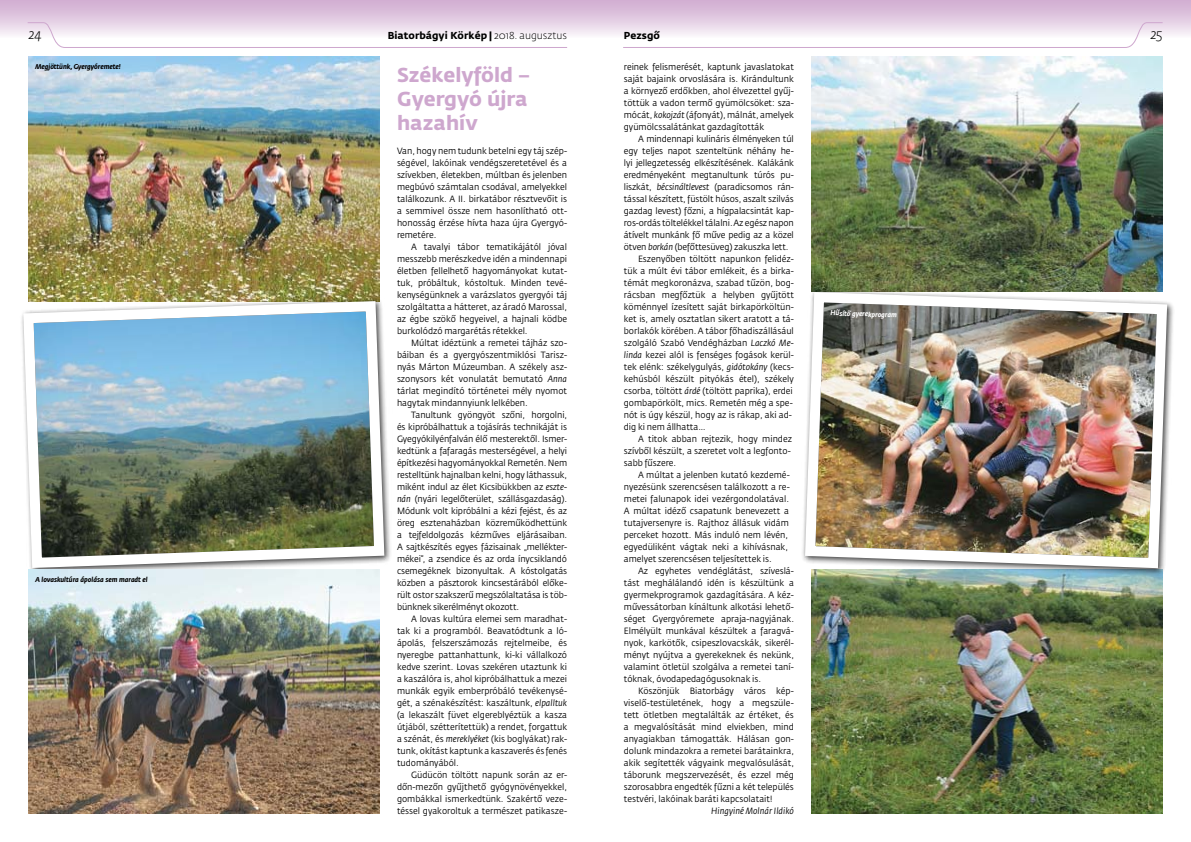
<style>
.page{position:relative;width:1191px;height:842px;background:#fff}
.page>*{position:absolute;margin:0;border:0;box-sizing:border-box;transform-origin:0 0}
.t1{font:700 20px/24px "Fedra Sans Std";color:#cea7ce;text-align:justify}
.t2{font:italic 300 14px "Fedra Sans Std";color:#000}
.t3{font:700 10px "Fedra Sans Std";letter-spacing:.005em;color:#000}
.t4{font:9px/12px "Fedra Sans Std";color:#000;text-align:justify;scale:.95 1}
.t5{font:italic 9px "Fedra Sans Std";color:#000;scale:.95 1}
.t6{font:italic 700 7px "Fedra Sans Std";color:#000;scale:.95 1}
.t7{font:italic 700 7px "Fedra Sans Std";color:#fff;scale:.95 1}
.s1{font-weight:300}
.s2{font-style:italic}
</style>
<div class="page">
<div style="left:0;top:0;width:1191px;height:38px;background:linear-gradient(to bottom,#cea8ce,#f9f4f9)"></div>
<svg style="left:27px;top:22px;width:541px;height:26px"></svg>
<svg style="left:622px;top:22px;width:541px;height:26px"></svg>
<img style="left:28px;top:57px;width:352px;height:239px">
<img style="left:21px;top:296px;width:368px;height:274px">
<img style="left:28px;top:570px;width:352px;height:244px">
<img style="left:811px;top:576px;width:351px;height:238px">
<img style="left:811px;top:57px;width:351px;height:230px">
<img style="left:802px;top:287px;width:370px;height:286px">
<h2 class="t2" style="left:28px;top:26px;width:15px">24</h2>
<p class="t3" style="left:388px;top:30px;width:181px">Biatorbágyi Körkép | <span class="s1">2018. augusztus</span></p>
<p class="t3" style="left:624px;top:30px;width:38px">Pezsgő</p>
<h2 class="t2" style="left:1150px;top:26px;width:14px">25</h2>
<h1 class="t1" style="left:397px;top:63px;width:134px">Székelyföld – Gyergyó újra hazahív</h1>
<p class="t4" style="left:397px;top:145px;width:181px">Van, hogy nem tudunk betelni egy táj szép&shy;ségével, lakóinak vendégszeretetével és a szívekben, életekben, múltban és jelenben megbúvó számtalan csodával, amelyekkel találkozunk. A II. birkatábor résztvevőit is a semmivel össze nem hasonlítható ott&shy;honosság érzése hívta haza újra Gyergyó&shy;remetére.</p>
<p class="t4" style="left:397px;top:241px;width:181px;text-indent:14px">A tavalyi tábor tematikájától jóval messzebb merészkedve idén a mindennapi életben fellelhető hagyományokat kutat&shy;tuk, próbáltuk, kóstoltuk. Minden tevé&shy;kenységünknek a varázslatos gyergyói táj szolgáltatta a hátteret, az áradó Marossal, az égbe szökő hegyeivel, a hajnali ködbe burkolódzó margarétás rétekkel.</p>
<p class="t4" style="left:397px;top:337px;width:181px;text-indent:14px">Múltat idéztünk a remetei tájház szo&shy;báiban és a gyergyószentmiklósi Tarisz&shy;nyás Márton Múzeumban. A székely as - szonysors két vonulatát bemutató <span class="s2">Anna </span>tárlat megindító történetei mély nyomot hagytak mindannyiunk lelkében.</p>
<p class="t4" style="left:397px;top:409px;width:181px;text-indent:14px">Tanultunk gyöngyöt szőni, horgolni, és kipróbálhattuk a tojásírás technikáját is Gyegyókilyénfalván élő mesterektől. Ismer&shy;kedtünk a fafaragás mesterségével, a helyi építkezési hagyományokkal Remetén. Nem restelltünk hajnalban kelni, hogy láthassuk, miként indul az élet Kicsibükkben az <span class="s2">eszte&shy;nán</span> (nyári legelőterület, szállásgazdaság).<br>Módunk volt kipróbálni a kézi fejést, és az öreg esztenaházban közreműködhettünk a tejfeldolgozás kézműves eljárásaiban.<br>A sajtkészítés egyes fázisainak „mellékter&shy;mékei”, a zsendice és az orda ínycsiklandó csemegéknek bizonyultak. A kóstolgatás közben a pásztorok kincsestárából előke&shy;rült ostor szakszerű megszólaltatása is töb&shy;bünknek sikerélményt okozott.</p>
<p class="t4" style="left:397px;top:613px;width:181px;text-indent:14px">A lovas kultúra elemei sem maradhat&shy;tak ki a programból. Beavatódtunk a ló&shy;ápolás, felszerszámozás rejtelmeibe, és nyeregbe pattanhattunk, ki-ki vállalkozó kedve szerint. Lovas szekéren utaztunk ki a kaszálóra is, ahol kipróbálhattuk a mezei munkák egyik emberpróbáló tevékenysé&shy;gét, a szénakészítést: kaszáltunk, <span class="s2">elpalltuk </span>(a lekaszált füvet elgereblyéztük a kasza útjából, szétterítettük) a rendet, forgattuk a szénát, és <span class="s2">mereklyéket</span> (kis boglyákat)rak&shy;tunk, okítást kaptunk a kaszaverés és fenés tudományából.</p>
<p class="t4" style="left:397px;top:769px;width:181px;text-indent:14px">Güdücön töltött napunk során az er&shy;dőn-mezőn gyűjthető gyógynövényekkel, gombákkal ismerkedtünk. Szakértő veze&shy;téssel gyakoroltuk a természet patikasze-</p>
<p class="t4" style="left:624px;top:61px;width:180px">reinek felismerését, kaptunk javaslatokat saját bajaink orvoslására is. Kirándultunk a környező erdőkben, ahol élvezettel gyűj&shy;töttük a vadon termő gyümölcsöket: sza&shy;mócát, <span class="s2">kokojzát</span> (áfonyát), málnát, amelyek gyümölcssalátánkat gazdagították</p>
<p class="t4" style="left:638px;top:133px;width:166px">A mindennapi kulináris élményeken túl</p>
<p class="t4" style="left:624px;top:145px;width:180px">egy teljes napot szenteltünk néhány he-</p>
<p class="t4" style="left:624px;top:157px;width:180px">lyi jellegzetesség elkészítésének. Kalákánk</p>
<p class="t4" style="left:624px;top:169px;width:180px">eredményeként megtanultunk túrós pu-</p>
<p class="t4" style="left:624px;top:181px;width:180px">liszkát, <span class="s2">bécsináltlevest</span> (paradicsomos rán-</p>
<p class="t4" style="left:624px;top:193px;width:180px">tással készített, füstölt húsos, aszalt szilvás</p>
<p class="t4" style="left:624px;top:205px;width:180px">gazdag levest) főzni, a hígpalacsintát kap-</p>
<p class="t4" style="left:624px;top:217px;width:180px">ros-ordás töltelékkel tálalni. Az egész napon</p>
<p class="t4" style="left:624px;top:229px;width:180px">átívelt munkánk fő műve pedig az a közel</p>
<p class="t4" style="left:624px;top:241px;width:175px">ötven <span class="s2">borkán</span> (befőttesüveg) zakuszka lett.</p>
<p class="t4" style="left:638px;top:253px;width:166px">Eszenyőben töltött napunkon felidéz-</p>
<p class="t4" style="left:624px;top:265px;width:180px">tük a múlt évi tábor emlékeit, és a birka-</p>
<p class="t4" style="left:624px;top:277px;width:180px">témát megkoronázva, szabad tűzön, bog-</p>
<p class="t4" style="left:624px;top:289px;width:180px">rácsban megfőztük a helyben gyűjtött</p>
<p class="t4" style="left:624px;top:301px;width:180px">köménnyel ízesített saját birkapörköltün-</p>
<p class="t4" style="left:624px;top:313px;width:180px">ket is, amely osztatlan sikert aratott a tá-</p>
<p class="t4" style="left:624px;top:325px;width:180px">borlakók körében. A tábor főhadiszállásául</p>
<p class="t4" style="left:624px;top:337px;width:180px">szolgáló Szabó Vendégházban <span class="s2">Laczkó Me-</span></p>
<p class="t4" style="left:624px;top:349px;width:180px"><span class="s2">linda</span> kezei alól is fenséges fogások kerül-</p>
<p class="t4" style="left:624px;top:361px;width:180px">tek elénk: székelygulyás, <span class="s2">gidótokány</span> (kecs-</p>
<p class="t4" style="left:624px;top:373px;width:180px">kehúsból készült pityókás étel), székely</p>
<p class="t4" style="left:624px;top:385px;width:179px">csorba, töltött <span class="s2">árdé</span> (töltött paprika), erdei</p>
<p class="t4" style="left:624px;top:397px;width:179px">gombapörkölt, mics. Remetén még a spe-</p>
<p class="t4" style="left:624px;top:409px;width:178px">nót is úgy készül, hogy az is rákap, aki ad-</p>
<p class="t4" style="left:624px;top:421px;width:87px">dig ki nem állhatta…</p>
<p class="t4" style="left:638px;top:433px;width:163px">A titok abban rejtezik, hogy mindez</p>
<p class="t4" style="left:624px;top:445px;width:177px">szívből készült, a szeretet volt a legfonto-</p>
<p class="t4" style="left:624px;top:457px;width:57px">sabb fűszere.</p>
<p class="t4" style="left:638px;top:469px;width:161px">A múltat a jelenben kutató kezdemé-</p>
<p class="t4" style="left:624px;top:481px;width:176px">nyezésünk szerencsésen találkozott a re-</p>
<p class="t4" style="left:624px;top:493px;width:175px">metei falunapok idei vezérgondolatával.</p>
<p class="t4" style="left:624px;top:505px;width:175px">A múltat idéző csapatunk benevezett a</p>
<p class="t4" style="left:624px;top:517px;width:175px">tutajversenyre is. Rajthoz állásuk vidám</p>
<p class="t4" style="left:624px;top:529px;width:174px">perceket hozott. Más induló nem lévén,</p>
<p class="t4" style="left:624px;top:541px;width:174px">egyedüliként vágtak neki a kihívásnak,</p>
<p class="t4" style="left:624px;top:553px;width:157px">amelyet szerencsésen teljesítettek is.</p>
<p class="t4" style="left:638px;top:565px;width:166px">Az egyhetes vendéglátást, szíveslá-</p>
<p class="t4" style="left:624px;top:577px;width:180px">tást meghálálandó idén is készültünk a</p>
<p class="t4" style="left:624px;top:589px;width:180px">gyermekprogramok gazdagítására. A kéz-</p>
<p class="t4" style="left:624px;top:601px;width:180px">művessátorban kínáltunk alkotási lehető-</p>
<p class="t4" style="left:624px;top:613px;width:181px">séget Gyergyóremete apraja-nagyjának.</p>
<p class="t4" style="left:624px;top:625px;width:180px">Elmélyült munkával készültek a faragvá-</p>
<p class="t4" style="left:624px;top:637px;width:180px">nyok, karkötők, csipeszlovacskák, sikerél-</p>
<p class="t4" style="left:624px;top:649px;width:181px">ményt nyújtva a gyerekeknek és nekünk,</p>
<p class="t4" style="left:624px;top:661px;width:180px">valamint ötletül szolgálva a remetei taní-</p>
<p class="t4" style="left:624px;top:673px;width:146px">tóknak, óvodapedagógusoknak is.</p>
<p class="t4" style="left:638px;top:685px;width:166px">Köszönjük Biatorbágy város kép-</p>
<p class="t4" style="left:624px;top:697px;width:180px">viselő-testületének, hogy a megszüle-</p>
<p class="t4" style="left:624px;top:709px;width:180px">tett ötletben megtalálták az értéket, és</p>
<p class="t4" style="left:624px;top:721px;width:180px">a megvalósítását mind elviekben, mind</p>
<p class="t4" style="left:624px;top:733px;width:180px">anyagiakban támogatták. Hálásan gon-</p>
<p class="t4" style="left:624px;top:745px;width:181px">dolunk mindazokra a remetei barátainkra,</p>
<p class="t4" style="left:624px;top:757px;width:181px">akik segítették vágyaink megvalósulását,</p>
<p class="t4" style="left:624px;top:769px;width:180px">táborunk megszervezését, és ezzel még</p>
<p class="t4" style="left:624px;top:781px;width:180px">szorosabbra engedték fűzni a két település</p>
<p class="t4" style="left:624px;top:793px;width:158px">testvéri, lakóinak baráti kapcsolatait!</p>
<p class="t5" style="left:711px;top:805px;width:88px">Hingyiné Molnár Ildikó</p>
<p class="t6" style="left:35px;top:62px;width:91px">Megjöttünk, Gyergyóremete!</p>
<p class="t7" style="left:830px;top:308px;width:71px;rotate:2deg">Hűsítő gyerekprogram</p>
<p class="t6" style="left:35px;top:575px;width:120px">A lovaskultúra ápolása sem maradt el</p>
</div>
